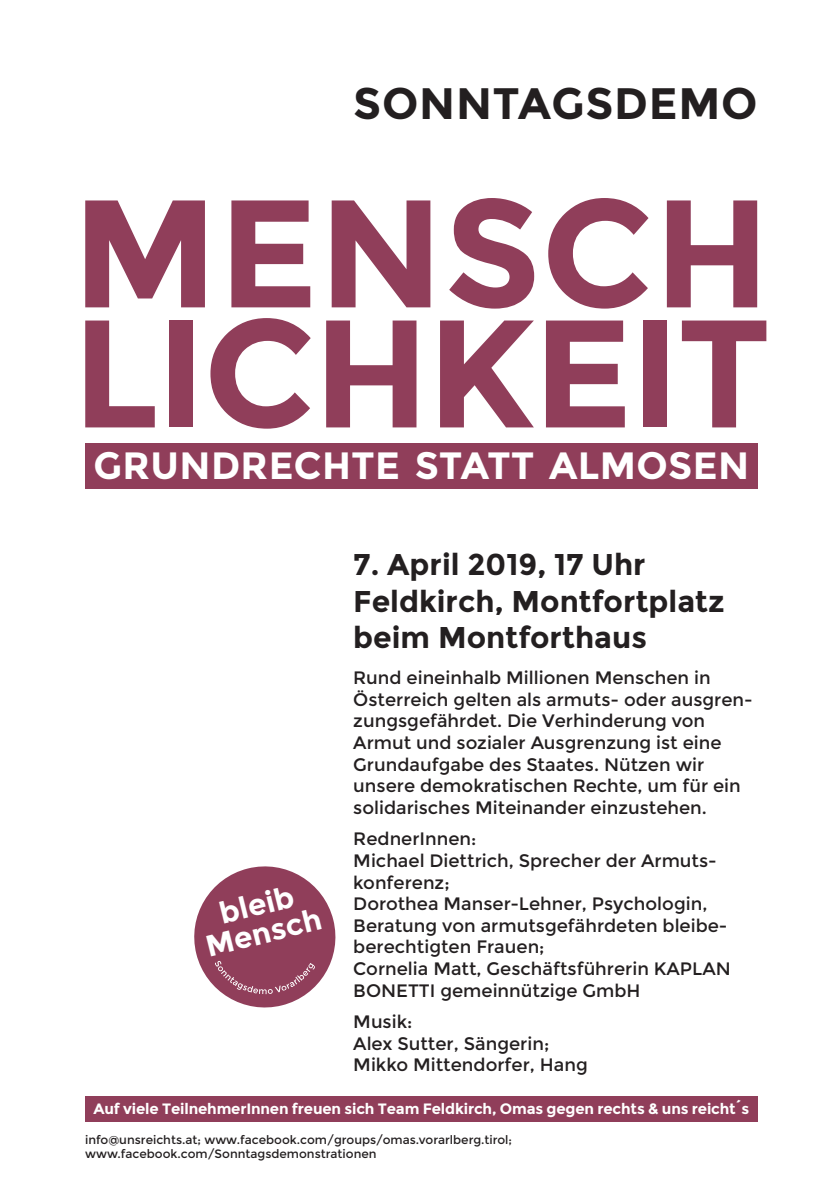
<style>
.page{position:relative;width:840px;height:1191px;background:#fff}
.page>*{position:absolute;margin:0;border:0;box-sizing:border-box;transform-origin:0 0}
.t1{font:700 152.8px/120px "Montserrat";letter-spacing:-.02em;color:#903e5a}
.t2{font:700 44px "Montserrat";letter-spacing:.015em;color:#231f20}
.t3{font:700 38px "Montserrat";letter-spacing:.01em;color:#fff}
.t4{font:700 30px/36px "Montserrat";color:#231f20}
.t5{font:700 30px/28.4px "Montserrat";color:#fff;text-align:center}
.t6{font:18px/21.6px "Montserrat";color:#231f20}
.t7{font:700 15px "Montserrat";letter-spacing:-.01em;color:#fff}
.t8{font:12px/14.4px "Montserrat";color:#231f20}
</style>
<div class="page">
<div style="left:85px;top:443px;width:672px;height:45px;background:#903e5a"></div>
<div style="left:85px;top:1096px;width:672px;height:26px;background:#903e5a"></div>
<svg style="left:194px;top:866px;width:142px;height:142px"></svg>
<h2 class="t2" style="left:353px;top:77px;width:405px">SONNTAGSDEMO</h2>
<h1 class="t1" style="left:72px;top:194px;width:699px">MENSCH<br>LICHKEIT</h1>
<h3 class="t3" style="left:94px;top:442px;width:656px">GRUNDRECHTE STATT ALMOSEN</h3>
<h3 class="t4" style="left:353px;top:547px;width:373px">7. April 2019, 17 Uhr<br>Feldkirch, Montfortplatz beim Montforthaus</h3>
<p class="t6" style="left:353px;top:667px;width:401px">Rund eineinhalb Millionen Menschen in Österreich gelten als armuts- oder ausgren&shy;zungsgefährdet. Die Verhinderung von Armut und sozialer Ausgrenzung ist eine Grundaufgabe des Staates. Nützen wir unsere demokratischen Rechte, um für ein solidarisches Miteinander einzustehen.</p>
<p class="t6" style="left:353px;top:828px;width:379px">RednerInnen:<br>Michael Diettrich, Sprecher der Armuts&shy;konferenz;<br>Dorothea Manser-Lehner, Psychologin,<br>Beratung von armutsgefährdeten bleibe&shy;berechtigten Frauen;<br>Cornelia Matt, Geschäftsführerin KAPLAN<br>BONETTI gemeinnützige GmbH</p>
<p class="t6" style="left:353px;top:1011px;width:236px">Musik:<br>Alex Sutter, Sängerin;<br>Mikko Mittendorfer, Hang</p>
<p class="t7" style="left:94px;top:1099px;width:656px">Auf viele TeilnehmerInnen freuen sich Team Feldkirch, Omas gegen rechts &amp; uns reicht´s</p>
<h3 class="t5" style="left:196px;top:905px;width:120px;rotate:-14deg">bleib<br>Mensch</h3>
<p class="t8" style="left:85px;top:1132px;width:428px">info@unsreichts.at; www.facebook.com/groups/omas.vorarlberg.tirol; www.facebook.com/Sonntagsdemonstrationen</p>
</div>
